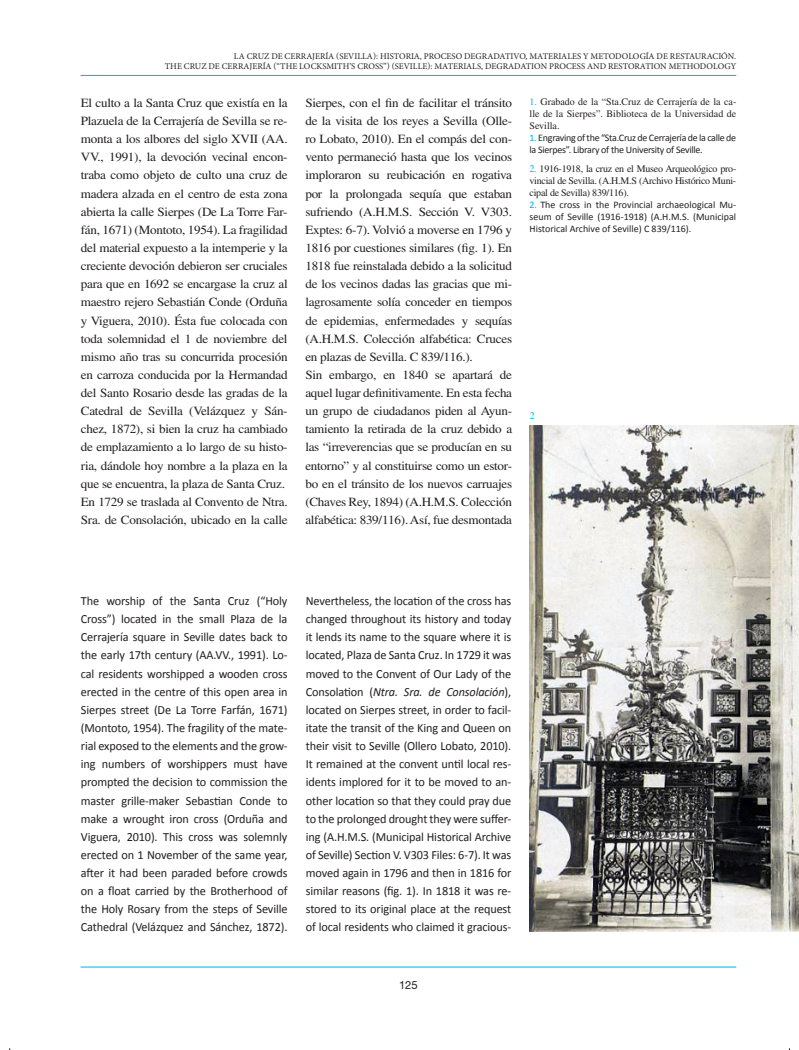
<style>
.page{position:relative;width:799px;height:1050px;background:#fff}
.page>*{position:absolute;margin:0;border:0;box-sizing:border-box;transform-origin:0 0}
.t1{font:12.5px/18.1px "Times LT Std";letter-spacing:-.02em;color:#231f20;scale:1.05 1}
.t2{font:12.5px/18.1px "Calibri";letter-spacing:-.01em;color:#231f20;text-align:justify}
.t3{font:11.25px "Helvetica Neue LT Std";color:#231f20}
.t4{font:10px/12px "Calibri";letter-spacing:-.025em;color:#231f20}
.t5{font:10px/12px "Times LT Std";letter-spacing:-.025em;color:#231f20;text-align:justify}
.t6{font:10px "Times LT Std";color:#00aeef}
.t7{font:8.75px/10.5px "Minion Pro";color:#231f20;text-align:right}
.s1{color:#00aeef}
.s2{font-style:italic}
</style>
<div class="page">
<hr style="left:81px;top:966px;width:655px;height:1px;background:#00aeef">
<hr style="left:81px;top:75px;width:655px;height:1px;background:#00aeef">
<img style="left:529px;top:425px;width:270px;height:506px">
<p class="t7" style="left:165px;top:51px;width:573px">LA CRUZ DE CERRAJERÍA (SEVILLA): HISTORIA, PROCESO DEGRADATIVO, MATERIALES Y METODOLOGÍA DE RESTAURACIÓN.<br>THE CRUZ DE CERRAJERÍA (“THE LOCKSMITH’S CROSS”) (SEVILLE): MATERIALS, DEGRADATION PROCESS AND RESTORATION METHODOLOGY</p>
<p class="t1" style="left:81px;top:94px;width:198px">El culto a la Santa Cruz que existía en la Plazuela de la Cerrajería de Sevilla se re&shy;monta a los albores del siglo XVII (AA.<br>VV., 1991), la devoción vecinal encon&shy;traba como objeto de culto una cruz de madera alzada en el centro de esta zona abierta la calle Sierpes (De La Torre Far&shy;fán, 1671) (Montoto, 1954). La fragilidad del material expuesto a la intemperie y la creciente devoción debieron ser cruciales para que en 1692 se encargase la cruz al maestro rejero Sebastián Conde (Orduña y Viguera, 2010). Ésta fue colocada con toda solemnidad el 1 de noviembre del mismo año tras su concurrida procesión en carroza conducida por la Hermandad del Santo Rosario desde las gradas de la Catedral de Sevilla (Velázquez y Sán&shy;chez, 1872), si bien la cruz ha cambiado de emplazamiento a lo largo de su histo&shy;ria, dándole hoy nombre a la plaza en la que se encuentra, la plaza de Santa Cruz.<br>En 1729 se traslada al Convento de Ntra.<br>Sra. de Consolación, ubicado en la calle</p>
<p class="t1" style="left:305px;top:94px;width:198px">Sierpes, con el fin de facilitar el tránsito de la visita de los reyes a Sevilla (Olle&shy;ro Lobato, 2010). En el compás del con&shy;vento permaneció hasta que los vecinos imploraron su reubicación en rogativa por la prolongada sequía que estaban sufriendo (A.H.M.S. Sección V. V303.<br>Exptes: 6-7). Volvió a moverse en 1796 y 1816 por cuestiones similares (fig. 1). En 1818 fue reinstalada debido a la solicitud de los vecinos dadas las gracias que mi&shy;lagrosamente solía conceder en tiempos de epidemias, enfermedades y sequías (A.H.M.S. Colección alfabética: Cruces en plazas de Sevilla. C 839/116.).<br>Sin embargo, en 1840 se apartará de aquel lugar definitivamente. En esta fecha un grupo de ciudadanos piden al Ayun&shy;tamiento la retirada de la cruz debido a las “irreverencias que se producían en su entorno” y al constituirse como un estor&shy;bo en el tránsito de los nuevos carruajes (Chaves Rey, 1894) (A.H.M.S. Colección alfabética: 839/116). Así, fue desmontada</p>
<p class="t5" style="left:529px;top:96px;width:208px"><span class="s1">1.</span> Grabado de la “Sta.Cruz de Cerrajería de la ca&shy;lle de la Sierpes”. Biblioteca de la Universidad de Sevilla.</p>
<p class="t4" style="left:529px;top:132px;width:208px"><span class="s1">1.</span> Engraving of the “Sta.Cruz de Cerrajería de la calle de la Sierpes”. Library of the University of Seville.</p>
<p class="t5" style="left:529px;top:163px;width:208px"><span class="s1">2.</span> 1916-1918, la cruz en el Museo Arqueológico pro&shy;vincial de Sevilla. (A.H.M.S (Archivo Histórico Muni&shy;cipal de Sevilla) 839/116).</p>
<p class="t4" style="left:529px;top:199px;width:208px;text-align:justify"><span class="s1">2.</span> The cross in the Provincial archaeological Mu&shy;seum of Seville (1916-1918) (A.H.M.S. (Municipal Historical Archive of Seville) C 839/116).</p>
<p class="t6" style="left:530px;top:410px;width:6px">2</p>
<p class="t2" style="left:81px;top:592px;width:208px">The worship of the Santa Cruz (“Holy Cross”) located in the small Plaza de la Cerrajería square in Seville dates back to the early 17th century (AA.VV., 1991). Lo&shy;cal residents worshipped a wooden cross erected in the centre of this open area in Sierpes street (De La Torre Farfán, 1671) (Montoto, 1954). The fragility of the mate&shy;rial exposed to the elements and the grow&shy;ing numbers of worshippers must have prompted the decision to commission the master grille-maker Sebastian Conde to make a wrought iron cross (Orduña and Viguera, 2010). This cross was solemnly erected on 1 November of the same year, after it had been paraded before crowds on a float carried by the Brotherhood of the Holy Rosary from the steps of Seville Cathedral (Velázquez and Sánchez, 1872).</p>
<p class="t2" style="left:306px;top:592px;width:207px">Nevertheless, the location of the cross has changed throughout its history and today it lends its name to the square where it is located, Plaza de Santa Cruz. In 1729 it was moved to the Convent of Our Lady of the Consolation (<span class="s2">Ntra. Sra. de Consolación</span>), located on Sierpes street, in order to facil&shy;itate the transit of the King and Queen on their visit to Seville (Ollero Lobato, 2010).<br>It remained at the convent until local res&shy;idents implored for it to be moved to an&shy;other location so that they could pray due to the prolonged drought they were suffer&shy;ing (A.H.M.S. (Municipal Historical Archive of Seville) Section V. V303 Files: 6-7). It was moved again in 1796 and then in 1816 for similar reasons (fig. 1). In 1818 it was re&shy;stored to its original place at the request of local residents who claimed it gracious-</p>
<p class="t3" style="left:399px;top:978px;width:20px">125</p>
</div>
